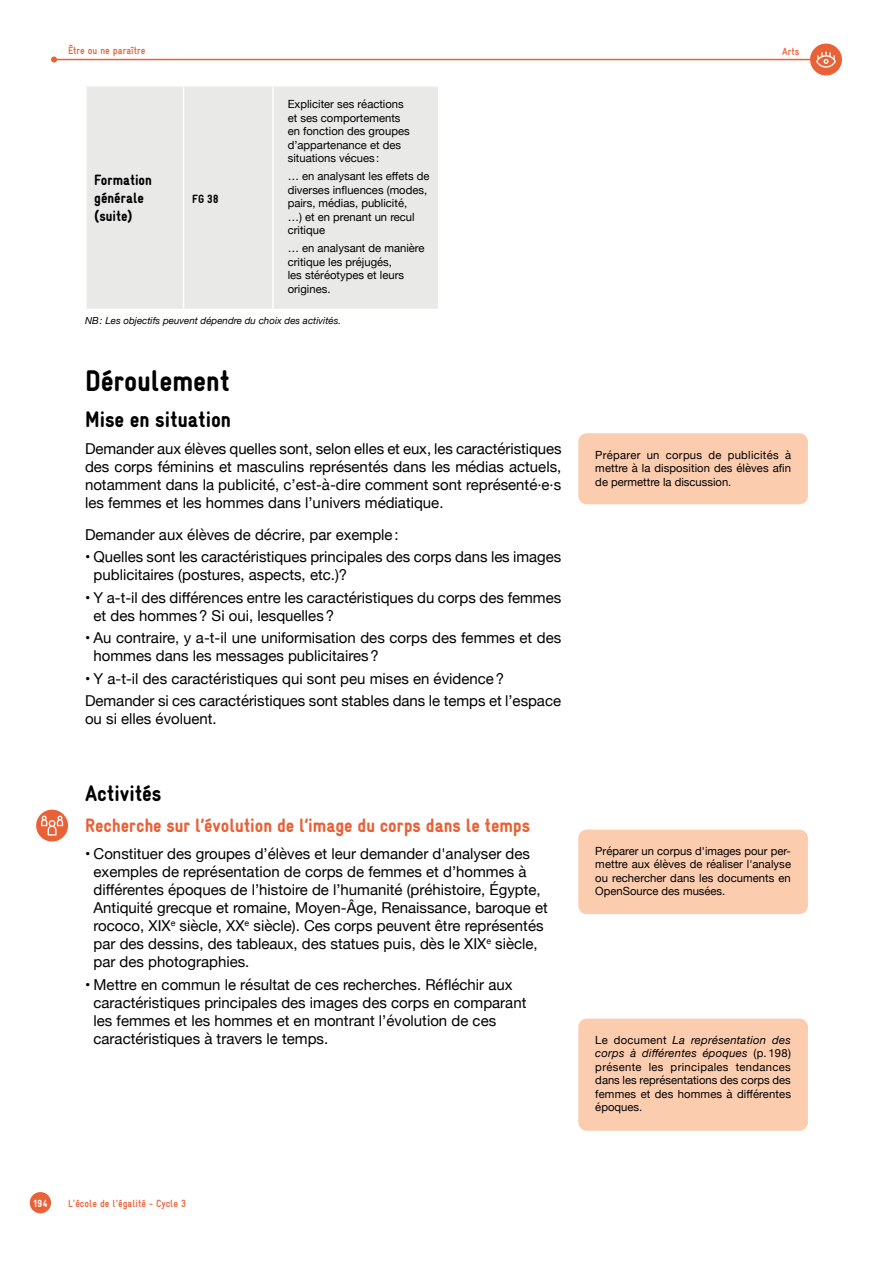
<style>
.page{position:relative;width:893px;height:1263px;background:#fff}
.page>*{position:absolute;margin:0;border:0;box-sizing:border-box;transform-origin:0 0}
.t1{font:900 condensed 30px "Gravur";color:#000}
.t2{font:900 condensed 22.5px "Gravur";color:#000}
.t3{font:900 condensed 19.5px "Gravur";color:#e86137}
.t4{font:15px/18px "Helvetica Neue";color:#000}
.t5{font:900 condensed 15px/18px "Gravur";color:#000}
.t6{font:900 condensed 12px "Gravur";color:#000}
.t7{font:11.25px/13.5px "Helvetica Neue";color:#000;text-align:justify}
.t8{font:700 condensed 10.5px "Gravur";color:#e86137}
.t9{font:900 condensed 10.5px "Gravur";color:#fff}
.t10{font:italic 9.75px "Helvetica Neue";color:#000}
.s1{font-style:italic}
</style>
<div class="page">
<hr style="left:54px;top:59px;width:763px;height:1px;background:#e86137">
<svg style="left:51px;top:57px;width:6px;height:6px"></svg>
<div style="left:30px;top:1192px;width:21px;height:21px;background:#e86137;border-radius:50%"></div>
<svg style="left:810px;top:44px;width:32px;height:31px"></svg>
<svg style="left:36px;top:810px;width:32px;height:31px"></svg>
<div style="left:578px;top:1018px;width:230px;height:113px;background:#fcccaf;border-radius:9px"></div>
<div style="left:87px;top:87px;width:351px;height:222px;background:#e9e9e8"></div>
<hr style="left:272px;top:87px;width:2px;height:222px;background:#fff">
<hr style="left:183px;top:87px;width:1px;height:222px;background:#fff">
<div style="left:578px;top:433px;width:230px;height:71px;background:#fcccaf;border-radius:9px"></div>
<div style="left:578px;top:829px;width:230px;height:85px;background:#fcccaf;border-radius:9px"></div>
<p class="t8" style="left:68px;top:45px;width:79px">Être ou ne paraître</p>
<p class="t7" style="left:288px;top:98px;width:123px;text-align:left">Expliciter ses réactions et ses comportements en fonction des groupes d’appartenance et des situations vécues :</p>
<p class="t7" style="left:288px;top:170px;width:143px;text-align:left">… en analysant les effets de diverses influences (modes, pairs, médias, publicité,<br>…) et en prenant un recul critique</p>
<p class="t7" style="left:288px;top:242px;width:138px;text-align:left">… en analysant de manière critique les préjugés,<br>les stéréotypes et leurs origines.</p>
<p class="t10" style="left:85px;top:313px;width:258px">NB: Les objectifs peuvent dépendre du choix des activités.</p>
<p class="t5" style="left:94px;top:170px;width:59px">Formation générale (suite)</p>
<p class="t6" style="left:192px;top:192px;width:28px">FG 38</p>
<h1 class="t1" style="left:85px;top:364px;width:146px">Déroulement</h1>
<h2 class="t2" style="left:85px;top:407px;width:148px">Mise en situation</h2>
<p class="t4" style="left:85px;top:441px;width:478px;text-align:justify">Demander aux élèves quelles sont, selon elles et eux, les caractéristiques des corps féminins et masculins représentés dans les médias actuels, notamment dans la publicité, c’est-à-dire comment sont représenté∙e∙s les femmes et les hommes dans l’univers médiatique.</p>
<p class="t4" style="left:85px;top:526px;width:315px">Demander aux élèves de décrire, par exemple:</p>
<p class="t4" style="left:94px;top:549px;width:469px;text-indent:-9px">• Quelles sont les caractéristiques principales des corps dans les images publicitaires (postures, aspects, etc.)?</p>
<p class="t4" style="left:94px;top:589px;width:469px;text-indent:-9px">• Y a-t-il des différences entre les caractéristiques du corps des femmes et des hommes? Si oui, lesquelles?</p>
<p class="t4" style="left:94px;top:630px;width:469px;text-indent:-9px">• Au contraire, y a-t-il une uniformisation des corps des femmes et des hommes dans les messages publicitaires?</p>
<p class="t4" style="left:85px;top:668px;width:477px;line-height:22.5px">• Y a-t-il des caractéristiques qui sont peu mises en évidence?<br>Demander si ces caractéristiques sont stables dans le temps et l’espace</p>
<p class="t4" style="left:85px;top:711px;width:133px">ou si elles évoluent.</p>
<h2 class="t2" style="left:85px;top:780px;width:78px">Activités</h2>
<h3 class="t3" style="left:85px;top:815px;width:447px">Recherche sur l’évolution de l’image du corps dans le temps</h3>
<p class="t4" style="left:94px;top:846px;width:456px;text-indent:-8px">• Constituer des groupes d’élèves et leur demander d'analyser des exemples de représentation de corps de femmes et d’hommes à différentes époques de l’histoire de l’humanité (préhistoire, Égypte, Antiquité grecque et romaine, Moyen-Âge, Renaissance, baroque et rococo, XIX<sup>e</sup> siècle, XX<sup>e</sup> siècle). Ces corps peuvent être représentés par des dessins, des tableaux, des statues puis, dès le XIX<sup>e</sup> siècle, par des photographies.</p>
<p class="t4" style="left:94px;top:976px;width:434px;text-indent:-9px">• Mettre en commun le résultat de ces recherches. Réfléchir aux caractéristiques principales des images des corps en comparant les femmes et les hommes et en montrant l’évolution de ces caractéristiques à travers le temps.</p>
<p class="t8" style="left:782px;top:45px;width:19px">Arts</p>
<p class="t7" style="left:595px;top:448px;width:197px">Préparer un corpus de publicités à mettre à la disposition des élèves afin de permettre la discussion.</p>
<p class="t7" style="left:595px;top:844px;width:197px">Préparer un corpus d'images pour per&shy;mettre aux élèves de réaliser l'analyse ou rechercher dans les documents en OpenSource des musées.</p>
<p class="t7" style="left:595px;top:1033px;width:197px">Le document <span class="s1">La représentation des corps à différentes époques</span> (p. 198) présente les principales tendances dans les représentations des corps des femmes et des hommes à différentes époques.</p>
<p class="t9" style="left:33px;top:1197px;width:16px">194</p>
<p class="t8" style="left:68px;top:1197px;width:119px">L'école de l'égalité - Cycle 3</p>
</div>
